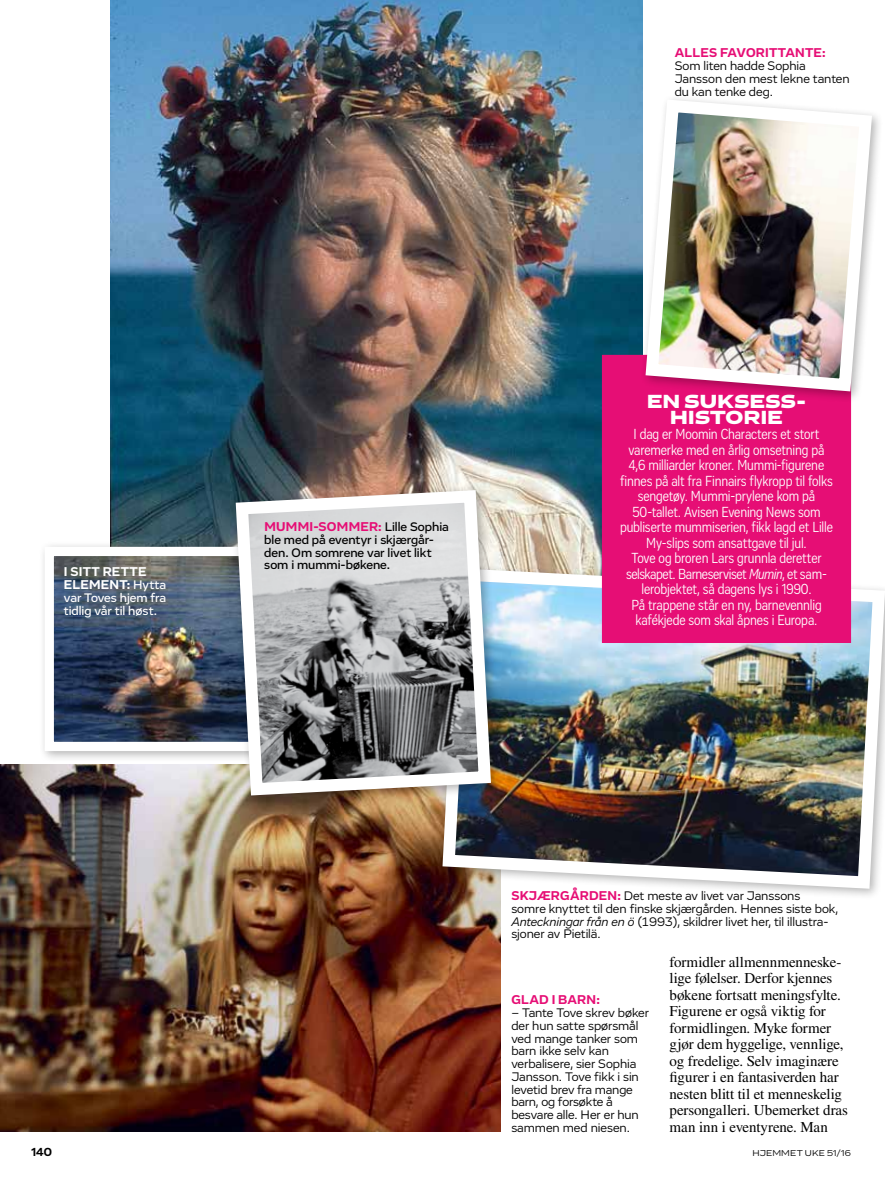
<style>
.page{position:relative;width:885px;height:1183px;background:#fff}
.page>*{position:absolute;margin:0;border:0;box-sizing:border-box;transform-origin:0 0}
.t1{font:900 19.5px/16.5px "Vito Wide";letter-spacing:.02em;color:#fff;text-align:center}
.t2{font:15px/15.5px "Vito Condensed";letter-spacing:-.01em;color:#fff;text-align:center}
.t3{font:15px/16.5px "Times LT Std";letter-spacing:-.01em;color:#000}
.t4{font:700 13.2px "Vito";letter-spacing:.015em;color:#e60e75}
.t5{font:700 13.2px/13.5px "Vito";letter-spacing:.02em;color:#fff}
.t6{font:12.75px/12.8px "Vito";letter-spacing:-.005em;color:#000}
.t7{font:500 12.75px/12.8px "Vito";letter-spacing:-.005em;color:#000}
.t8{font:500 12.75px/12.8px "Vito";letter-spacing:-.005em;color:#fff}
.t9{font:700 12px "Vito";color:#000}
.t10{font:8.7px "Vito Extended";letter-spacing:.02em;color:#000}
.s1{font-weight:500;font-size:12.75px}
.s2{font-weight:700;font-size:13.2px;color:#e60e75}
.s3{font-style:italic}
</style>
<div class="page">
<img style="left:111px;top:0;width:531px;height:562px">
<img style="left:0;top:764px;width:500px;height:367px">
<div style="left:39px;top:540px;width:257px;height:222px;background:#000;opacity:.3"></div>
<img style="left:55px;top:556px;width:174px;height:184px">
<div style="left:45px;top:546px;width:239px;height:204px;border:9px solid #fff"></div>
<img style="left:436px;top:562px;width:448px;height:332px">
<div style="left:602px;top:355px;width:248px;height:287px;background:#e60e75"></div>
<div style="left:230px;top:484px;width:272px;height:323px;background:#000;opacity:.3"></div>
<img style="left:229px;top:483px;width:268px;height:318px">
<div style="left:640px;top:94px;width:243px;height:309px;background:#000;opacity:.3"></div>
<img style="left:639px;top:93px;width:239px;height:305px">
<p class="t4" style="left:674px;top:45px;width:152px">ALLES FAVORITTANTE:</p>
<p class="t6" style="left:674px;top:59px;width:176px">Som liten hadde Sophia<br>Jansson den mest lekne tanten du kan tenke deg.</p>
<p class="t5" style="left:64px;top:564px;width:104px">I SITT RETTE<br>ELEMENT: <span class="s1">Hytta</span></p>
<p class="t8" style="left:64px;top:591px;width:104px">var Toves hjem fra tidlig vår til høst.</p>
<p class="t7" style="left:264px;top:520px;width:186px;text-indent:114px"><span class="s2">:</span> Lille Sophia ble med på eventyr i skjærgår&shy;den. Om somrene var livet likt som i mummi-bøkene.</p>
<p class="t4" style="left:264px;top:518px;width:22px">MUMMI</p>
<p class="t4" style="left:313px;top:518px;width:17px">-SOMMER</p>
<h1 class="t1" style="left:647px;top:392px;width:160px">EN SUKSESS-<br>HISTORIE</h1>
<p class="t2" style="left:620px;top:426px;width:214px">I dag er Moomin Characters et stort varemerke med en årlig omsetning på 4,6 milliarder kroner. Mummi-figurene finnes på alt fra Finnairs flykropp til folks sengetøy. Mummi-prylene kom på 50-tallet. Avisen Evening News som publiserte mummiserien, fikk lagd et Lille My-slips som ansattgave til jul.<br>Tove og broren Lars grunnla deretter selskapet. Barneserviset <span class="s3">Mumin</span>, et sam&shy;lerobjektet, så dagens lys i 1990.<br>På trappene står en ny, barnevennlig kafékjede som skal åpnes i Europa.</p>
<p class="t6" style="left:511px;top:889px;width:328px"><span class="s2">SKJÆRGÅRDEN:</span> Det meste av livet var Janssons<br>somre knyttet til den finske skjærgården. Hennes siste bok, <span class="s3">Anteckningar från en ö</span> (1993), skildrer livet her, til illustra-- sjoner av Pietilä.</p>
<p class="t4" style="left:511px;top:991px;width:90px">GLAD I BARN:</p>
<p class="t6" style="left:511px;top:1006px;width:139px">– Tante Tove skrev bøker der hun satte spørsmål ved mange tanker som barn ikke selv kan verbalisere, sier Sophia<br>Jansson. Tove fikk i sin levetid brev fra mange barn, og forsøkte å besvare alle. Her er hun sammen med niesen.</p>
<p class="t3" style="left:669px;top:953px;width:180px">formidler allmennmenneske&shy;lige følelser. Derfor kjennes bøkene fortsatt meningsfylte.<br>Figurene er også viktig for formidlingen. Myke former gjør dem hyggelige, vennlige, og fredelige. Selv imaginære figurer i en fantasiverden har nesten blitt til et menneskelig persongalleri. Ubemerket dras man inn i eventyrene. Man</p>
<p class="t9" style="left:31px;top:1143px;width:22px">140</p>
<p class="t10" style="left:752px;top:1147px;width:100px">HJEMMET UKE 51/16</p>
</div>
